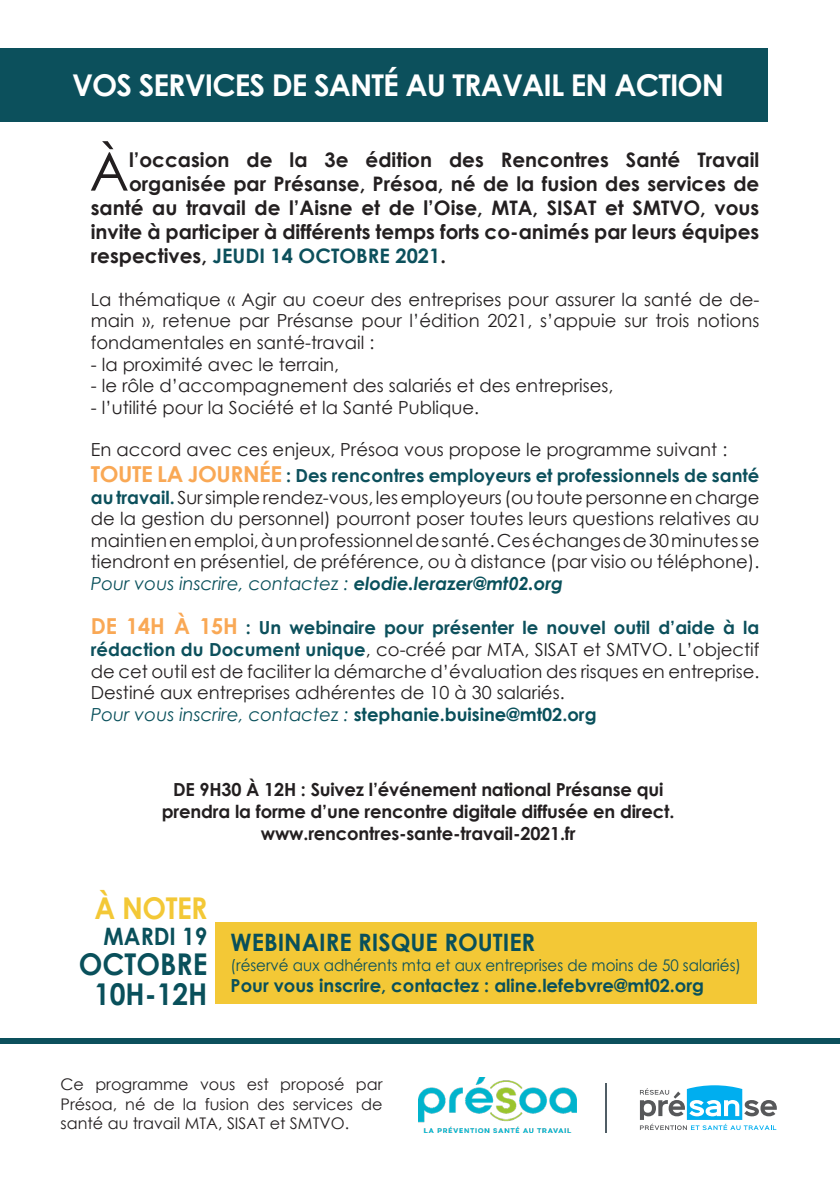
<style>
.page{position:relative;width:840px;height:1191px;background:#fff}
.page>*{position:absolute;margin:0;border:0;box-sizing:border-box;transform-origin:0 0}
.t1{font:53.4px "Century Gothic";color:#231f20}
.t2{font:700 30px "Century Gothic";letter-spacing:-.03em;color:#fff}
.t3{font:700 30px "Century Gothic";color:#09505b;scale:.94 1}
.t4{font:700 30px "Century Gothic";letter-spacing:-.02em;color:#f3c836;scale:.94 1}
.t5{font:700 24px "Century Gothic";color:#09505b}
.t6{font:700 24px "Century Gothic";color:#09505b;scale:.94 1}
.t7{font:700 20px "Century Gothic";color:#231f20}
.t8{font:700 20px "Century Gothic";color:#0c505c}
.t9{font:18px/21.6px "Century Gothic";color:#231f20;text-align:justify}
.t10{font:700 18px/22px "Century Gothic";letter-spacing:-.01em;color:#231f20;text-align:center}
.t11{font:italic 18px "Century Gothic";color:#09505b}
.t12{font:700 18px "Century Gothic";color:#09505b}
.t13{font:16px/19.2px "Century Gothic";color:#231f20;text-align:justify}
.t14{font:16px "Century Gothic";color:#09505b;scale:.94 1}
.s1{color:#231f20}
.s2{font-weight:700;font-size:22px;color:#f9a855}
.s3{font-weight:700;color:#0c505c}
.s4{font-style:italic;color:#09505b}
.s5{font-weight:700;font-style:italic;color:#09505b}
.s6{font-weight:700;font-style:normal}
</style>
<div class="page">
<div style="left:0;top:1038px;width:839px;height:5px;background:#0c505c"></div>
<div style="left:0;top:48px;width:767px;height:73px;background:#0c505c"></div>
<div style="left:215px;top:922px;width:540px;height:82px;background:#f3c836"></div>
<svg style="left:639px;top:1085px;width:137px;height:45px"></svg>
<hr style="left:605px;top:1082px;width:1px;height:50px;background:#505d65">
<img style="left:418px;top:1078px;width:157px;height:54px">
<p class="t2" style="left:72px;top:63px;width:653px">VOS SERVICES DE SANTÉ AU TRAVAIL EN ACTION</p>
<p class="t1" style="left:89px;top:134px;width:41px">À</p>
<p class="t7" style="left:129px;top:144px;width:631px">l’occasion de la 3e édition des Rencontres Santé Travail</p>
<p class="t7" style="left:129px;top:168px;width:631px">organisée par Présanse, Présoa, né de la fusion des services de</p>
<p class="t7" style="left:91px;top:192px;width:669px">santé au travail de l’Aisne et de l’Oise, MTA, SISAT et SMTVO, vous</p>
<p class="t7" style="left:91px;top:216px;width:669px">invite à participer à différents temps forts co-animés par leurs équipes</p>
<p class="t8" style="left:91px;top:240px;width:356px"><span class="s1">respectives,</span> JEUDI 14 OCTOBRE 2021<span class="s1">.</span></p>
<p class="t9" style="left:91px;top:288px;width:669px">La thématique « Agir au coeur des entreprises pour assurer la santé de de&shy;main », retenue par Présanse pour l’édition 2021, s’appuie sur trois notions fondamentales en santé-travail :</p>
<p class="t9" style="left:91px;top:353px;width:250px">- la proximité avec le terrain,</p>
<p class="t9" style="left:91px;top:375px;width:524px">- le rôle d’accompagnement des salariés et des entreprises,</p>
<p class="t9" style="left:91px;top:396px;width:389px">- l’utilité pour la Société et la Santé Publique.</p>
<p class="t9" style="left:91px;top:438px;width:637px">En accord avec ces enjeux, Présoa vous propose le programme suivant :</p>
<p class="t9" style="left:91px;top:464px;width:669px"><span class="s2">TOUTE LA JOURNÉE</span> <span class="s3">: Des rencontres employeurs et professionnels de santé au travail.</span> Sur simple rendez-vous, les employeurs (ou toute personne en charge de la gestion du personnel) pourront poser toutes leurs questions relatives au maintien en emploi, à un professionnel de santé. Ces échanges de 30 minutes se tiendront en présentiel, de préférence, ou à distance (par visio ou téléphone).<br><span class="s4">Pour vous inscrire, contactez :</span> <span class="s5">elodie.lerazer@mt02.org</span></p>
<p class="t9" style="left:91px;top:617px;width:669px"><span class="s2">DE 14H À 15H</span> <span class="s3">: Un webinaire pour présenter le nouvel outil d’aide à la rédaction du Document unique</span>, co-créé par MTA, SISAT et SMTVO. L’objectif de cet outil est de faciliter la démarche d’évaluation des risques en entreprise.<br>Destiné aux entreprises adhérentes de 10 à 30 salariés.</p>
<p class="t11" style="left:91px;top:701px;width:507px">Pour vous inscrire, contactez : <span class="s6">stephanie.buisine@mt02.org</span></p>
<p class="t10" style="left:162px;top:778px;width:513px">DE 9H30 À 12H : Suivez l’événement national Présanse qui prendra la forme d’une rencontre digitale diffusée en direct. www.rencontres-sante-travail-2021.fr</p>
<p class="t4" style="left:95px;top:885px;width:121px">À NOTER</p>
<p class="t6" style="left:104px;top:918px;width:112px">MARDI 19</p>
<p class="t3" style="left:79px;top:941px;width:138px">OCTOBRE</p>
<p class="t3" style="left:94px;top:971px;width:122px">10H-12H</p>
<p class="t5" style="left:230px;top:923px;width:306px">WEBINAIRE RISQUE ROUTIER</p>
<p class="t14" style="left:230px;top:953px;width:544px">(réservé aux adhérents mta et aux entreprises de moins de 50 salariés)</p>
<p class="t12" style="left:230px;top:972px;width:475px">Pour vous inscrire, contactez : aline.lefebvre@mt02.org</p>
<p class="t13" style="left:61px;top:1074px;width:323px">Ce programme vous est proposé par Présoa, né de la fusion des services de santé au travail MTA, SISAT et SMTVO.</p>
</div>
